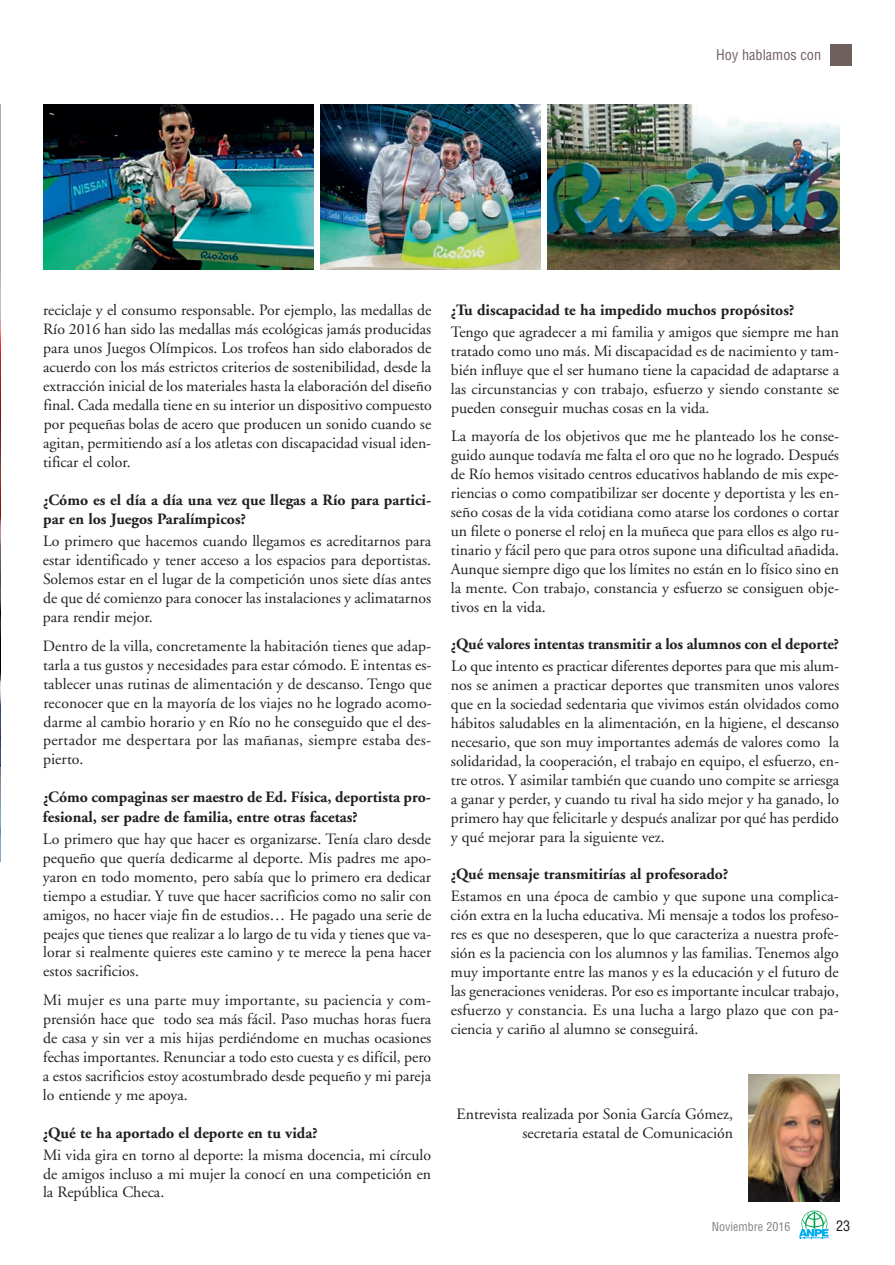
<style>
.page{position:relative;width:895px;height:1265px;background:#fff}
.page>*{position:absolute;margin:0;border:0;box-sizing:border-box;transform-origin:0 0}
.t1{font:15.75px/18.9px "Adobe Garamond";color:#231f20;text-align:justify}
.t2{font:700 15.75px/19.5px "Adobe Garamond";color:#231f20}
.t3{font:condensed 14.25px "Helvetica";color:#6d605d}
.t4{font:condensed 14.25px "Helvetica";color:#231f20}
.t5{font:condensed 12px "Helvetica";color:#808285}
</style>
<div class="page">
<div style="left:830px;top:45px;width:21px;height:21px;background:#6d605d"></div>
<svg style="left:799px;top:1210px;width:29px;height:28px"></svg>
<img style="left:748px;top:1074px;width:90px;height:127px">
<img style="left:0;top:104px;width:1px;height:757px">
<img style="left:547px;top:104px;width:291px;height:165px">
<img style="left:320px;top:104px;width:219px;height:165px">
<img style="left:43px;top:104px;width:270px;height:165px">
<p class="t3" style="left:715px;top:46px;width:106px">Hoy hablamos con</p>
<p class="t1" style="left:43px;top:302px;width:390px">reciclaje y el consumo responsable. Por ejemplo, las medallas de Río 2016 han sido las medallas más ecológicas jamás producidas para unos Juegos Olímpicos. Los trofeos han sido elaborados de acuerdo con los más estrictos criterios de sostenibilidad, desde la extracción inicial de los materiales hasta la elaboración del diseño final. Cada medalla tiene en su interior un dispositivo compuesto por pequeñas bolas de acero que producen un sonido cuando se agitan, permitiendo así a los atletas con discapacidad visual iden&shy;tificar el color.</p>
<p class="t2" style="left:43px;top:491px;width:389px">¿Cómo es el día a día una vez que llegas a Río para partici&shy;par en los Juegos Paralímpicos?</p>
<p class="t1" style="left:43px;top:533px;width:389px">Lo primero que hacemos cuando llegamos es acreditarnos para estar identificado y tener acceso a los espacios para deportistas.<br>Solemos estar en el lugar de la competición unos siete días antes de que dé comienzo para conocer las instalaciones y aclimatarnos para rendir mejor.</p>
<p class="t1" style="left:43px;top:637px;width:390px">Dentro de la villa, concretamente la habitación tienes que adap&shy;tarla a tus gustos y necesidades para estar cómodo. E intentas es&shy;tablecer unas rutinas de alimentación y de descanso. Tengo que reconocer que en la mayoría de los viajes no he logrado acomo&shy;darme al cambio horario y en Río no he conseguido que el des&shy;pertador me despertara por las mañanas, siempre estaba des&shy;pierto.</p>
<p class="t2" style="left:43px;top:788px;width:389px">¿Cómo compaginas ser maestro de Ed. Física, deportista pro&shy;fesional, ser padre de familia, entre otras facetas?</p>
<p class="t1" style="left:43px;top:830px;width:389px">Lo primero que hay que hacer es organizarse. Tenía claro desde pequeño que quería dedicarme al deporte. Mis padres me apo&shy;yaron en todo momento, pero sabía que lo primero era dedicar tiempo a estudiar. Y tuve que hacer sacrificios como no salir con amigos, no hacer viaje fin de estudios… He pagado una serie de peajes que tienes que realizar a lo largo de tu vida y tienes que va&shy;lorar si realmente quieres este camino y te merece la pena hacer estos sacrificios.</p>
<p class="t1" style="left:43px;top:992px;width:389px">Mi mujer es una parte muy importante, su paciencia y com&shy;prensión hace que todo sea más fácil. Paso muchas horas fuera de casa y sin ver a mis hijas perdiéndome en muchas ocasiones fechas importantes. Renunciar a todo esto cuesta y es difícil, pero a estos sacrificios estoy acostumbrado desde pequeño y mi pareja lo entiende y me apoya.</p>
<p class="t2" style="left:43px;top:1124px;width:276px">¿Qué te ha aportado el deporte en tu vida?</p>
<p class="t1" style="left:43px;top:1146px;width:389px">Mi vida gira en torno al deporte: la misma docencia, mi círculo de amigos incluso a mi mujer la conocí en una competición en la República Checa.</p>
<p class="t2" style="left:450px;top:302px;width:345px">¿Tu discapacidad te ha impedido muchos propósitos?</p>
<p class="t1" style="left:450px;top:324px;width:389px">Tengo que agradecer a mi familia y amigos que siempre me han tratado como uno más. Mi discapacidad es de nacimiento y tam&shy;bién influye que el ser humano tiene la capacidad de adaptarse a las circunstancias y con trabajo, esfuerzo y siendo constante se pueden conseguir muchas cosas en la vida.</p>
<p class="t1" style="left:450px;top:428px;width:390px">La mayoría de los objetivos que me he planteado los he conse&shy;guido aunque todavía me falta el oro que no he logrado. Después de Río hemos visitado centros educativos hablando de mis expe&shy;riencias o como compatibilizar ser docente y deportista y les en&shy;seño cosas de la vida cotidiana como atarse los cordones o cortar un filete o ponerse el reloj en la muñeca que para ellos es algo ru&shy;tinario y fácil pero que para otros supone una dificultad añadida.<br>Aunque siempre digo que los límites no están en lo físico sino en la mente. Con trabajo, constancia y esfuerzo se consiguen obje&shy;tivos en la vida.</p>
<p class="t2" style="left:450px;top:636px;width:389px">¿Qué valores intentas transmitir a los alumnos con el deporte?</p>
<p class="t1" style="left:450px;top:658px;width:390px">Lo que intento es practicar diferentes deportes para que mis alum&shy;nos se animen a practicar deportes que transmiten unos valores que en la sociedad sedentaria que vivimos están olvidados como hábitos saludables en la alimentación, en la higiene, el descanso necesario, que son muy importantes además de valores como la solidaridad, la cooperación, el trabajo en equipo, el esfuerzo, en&shy;tre otros. Y asimilar también que cuando uno compite se arriesga a ganar y perder, y cuando tu rival ha sido mejor y ha ganado, lo primero hay que felicitarle y después analizar por qué has perdido y qué mejorar para la siguiente vez.</p>
<p class="t2" style="left:450px;top:865px;width:279px">¿Qué mensaje transmitirías al profesorado?</p>
<p class="t1" style="left:450px;top:888px;width:390px">Estamos en una época de cambio y que supone una complica&shy;ción extra en la lucha educativa. Mi mensaje a todos los profeso&shy;res es que no desesperen, que lo que caracteriza a nuestra profe&shy;sión es la paciencia con los alumnos y las familias. Tenemos algo muy importante entre las manos y es la educación y el futuro de las generaciones venideras. Por eso es importante inculcar trabajo, esfuerzo y constancia. Es una lucha a largo plazo que con pa&shy;ciencia y cariño al alumno se conseguirá.</p>
<p class="t1" style="left:456px;top:1106px;width:278px;text-align:right">Entrevista realizada por Sonia García Gómez, secretaria estatal de Comunicación</p>
<p class="t5" style="left:711px;top:1219px;width:80px">Noviembre 2016</p>
<p class="t4" style="left:835px;top:1217px;width:16px">23</p>
</div>
